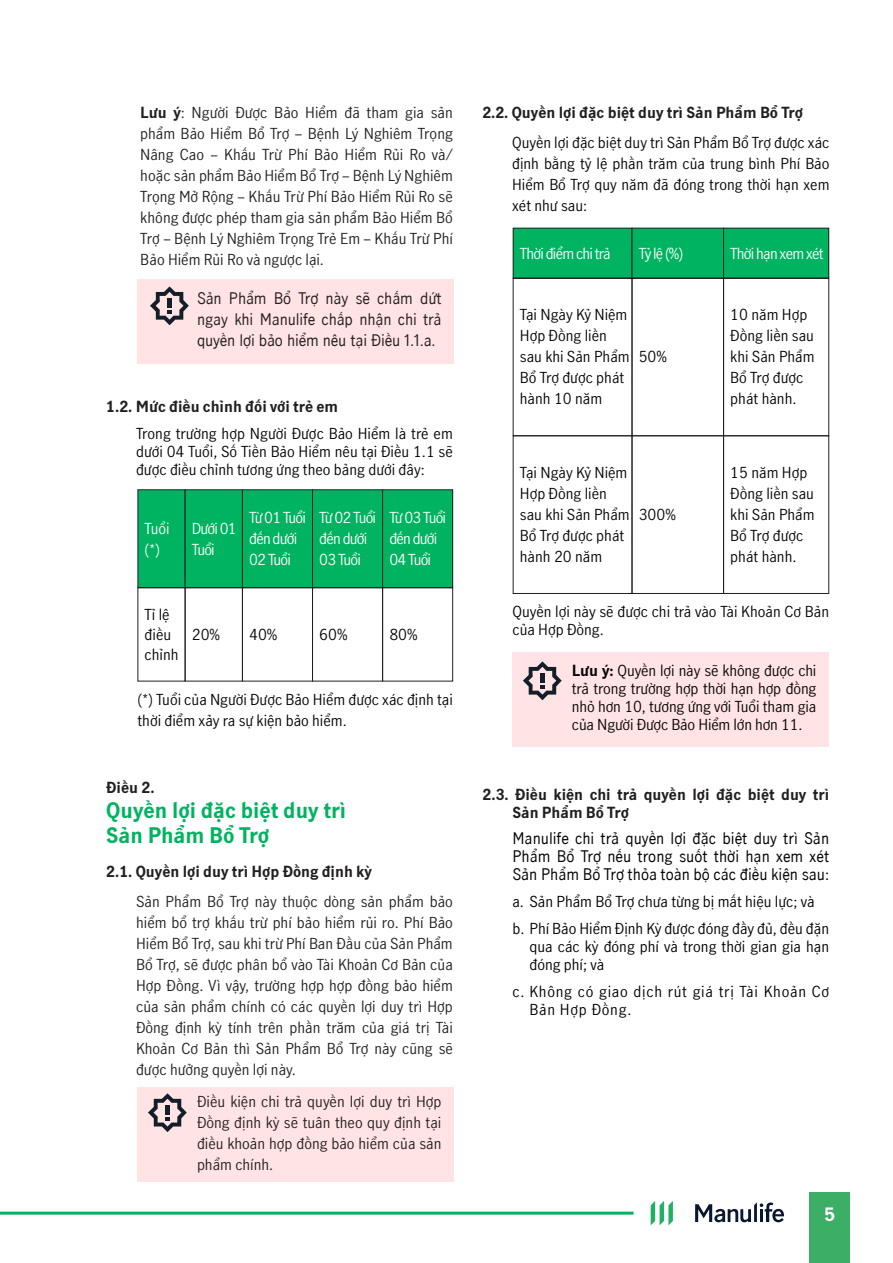
<style>
.page{position:relative;width:893px;height:1263px;background:#fff}
.page>*{position:absolute;margin:0;border:0;box-sizing:border-box;transform-origin:0 0}
.Titles{font:700 21px "Manulife JH Sans";color:#00b361}
.t1{font:700 18px "Manulife JH Sans";color:#fff}
._1_1_Paragraph_Style{font:15px/21px "Manulife JH Sans";color:#231f20;text-align:justify}
.Small{font:15px/21px "Manulife JH Sans";color:#040503}
.t2{font:15px/18px "Manulife JH Sans";color:#000;text-align:justify}
.t3{font:15px/21px "Manulife JH Sans";letter-spacing:-.05em;color:#fff}
.Bodytext{font:15px/18px "Manulife JH Sans";color:#040503;text-align:justify}
.Small-2{font:15px/18px "Manulife JH Sans";color:#000;text-align:justify}
.Small-3{font:700 15px/18px "Manulife JH Sans";color:#231f20}
._1_1_Paragraph_Style-2{font:15px/21px "Manulife JH Sans";letter-spacing:-.01em;color:#231f20;text-align:justify}
._1_1_Paragraph_Style-3{font:700 15px "Manulife JH Sans";color:#231f20}
.t4{font:15px/18px "Manulife JH Sans";letter-spacing:.05em;color:#000}
.Titles-2{font:700 15px "Manulife JH Sans";color:#231f20}
.s1{font-weight:700}
</style>
<div class="page">
<div style="left:810px;top:1193px;width:40px;height:70px;background:#3cae65"></div>
<svg style="left:651px;top:1201px;width:22px;height:24px"></svg>
<svg style="left:695px;top:1202px;width:89px;height:20px"></svg>
<hr style="left:0;top:1211px;width:634px;height:3px;background:#00b361">
<div style="left:138px;top:490px;width:47px;height:98px;background:#00b361"></div>
<div style="left:137px;top:489px;width:48px;height:99px;border:1px solid #231f20"></div>
<div style="left:185px;top:490px;width:57px;height:98px;background:#00b361"></div>
<div style="left:185px;top:489px;width:58px;height:99px;border:1px solid #231f20"></div>
<div style="left:185px;top:587px;width:58px;height:94px;border:1px solid #231f20"></div>
<div style="left:242px;top:490px;width:70px;height:98px;background:#00b361"></div>
<div style="left:242px;top:489px;width:71px;height:99px;border:1px solid #231f20"></div>
<div style="left:242px;top:587px;width:71px;height:94px;border:1px solid #231f20"></div>
<div style="left:312px;top:490px;width:71px;height:98px;background:#00b361"></div>
<div style="left:312px;top:489px;width:71px;height:99px;border:1px solid #231f20"></div>
<div style="left:312px;top:587px;width:71px;height:94px;border:1px solid #231f20"></div>
<div style="left:383px;top:490px;width:70px;height:98px;background:#00b361"></div>
<div style="left:382px;top:489px;width:71px;height:99px;border:1px solid #231f20"></div>
<div style="left:382px;top:587px;width:71px;height:94px;border:1px solid #231f20"></div>
<div style="left:513px;top:228px;width:119px;height:50px;background:#00b361"></div>
<div style="left:513px;top:228px;width:119px;height:51px;border:1px solid #231f20"></div>
<div style="left:513px;top:435px;width:119px;height:159px;border:1px solid #231f20"></div>
<div style="left:632px;top:228px;width:92px;height:50px;background:#00b361"></div>
<div style="left:632px;top:228px;width:92px;height:51px;border:1px solid #231f20"></div>
<div style="left:632px;top:278px;width:92px;height:158px;border:1px solid #231f20"></div>
<div style="left:632px;top:435px;width:92px;height:159px;border:1px solid #231f20"></div>
<div style="left:724px;top:228px;width:105px;height:50px;background:#00b361"></div>
<div style="left:723px;top:228px;width:106px;height:51px;border:1px solid #231f20"></div>
<div style="left:723px;top:278px;width:106px;height:158px;border:1px solid #231f20"></div>
<div style="left:723px;top:435px;width:106px;height:159px;border:1px solid #231f20"></div>
<div style="left:137px;top:1088px;width:317px;height:94px;background:#ffe3e5"></div>
<div style="left:512px;top:652px;width:317px;height:95px;background:#ffe3e5"></div>
<div style="left:137px;top:279px;width:317px;height:85px;background:#ffe3e5"></div>
<svg style="left:150px;top:286px;width:39px;height:39px"></svg>
<svg style="left:148px;top:1093px;width:39px;height:39px"></svg>
<svg style="left:523px;top:661px;width:39px;height:39px"></svg>
<p class="_1_1_Paragraph_Style" style="left:140px;top:102px;width:314px"><span class="s1">Lưu ý</span>: Người Được Bảo Hiểm đã tham gia sản phẩm Bảo Hiểm Bổ Trợ – Bệnh Lý Nghiêm Trọng Nâng Cao – Khấu Trừ Phí Bảo Hiểm Rủi Ro và/ hoặc sản phẩm Bảo Hiểm Bổ Trợ – Bệnh Lý Nghiêm Trọng Mở Rộng – Khấu Trừ Phí Bảo Hiểm Rủi Ro sẽ không được phép tham gia sản phẩm Bảo Hiểm Bổ Trợ – Bệnh Lý Nghiêm Trọng Trẻ Em – Khấu Trừ Phí Bảo Hiểm Rủi Ro và ngược lại.</p>
<p class="_1_1_Paragraph_Style-2" style="left:197px;top:287px;width:246px">Sản Phẩm Bổ Trợ này sẽ chấm dứt ngay khi Manulife chấp nhận chi trả quyền lợi bảo hiểm nêu tại Điều 1.1.a.</p>
<p class="_1_1_Paragraph_Style-3" style="left:106px;top:396px;width:233px">1.2. Mức điều chỉnh đối với trẻ em</p>
<p class="Bodytext" style="left:136px;top:424px;width:318px">Trong trường hợp Người Được Bảo Hiểm là trẻ em dưới 04 Tuổi, Số Tiền Bảo Hiểm nêu tại Điều 1.1 sẽ được điều chỉnh tương ứng theo bảng dưới đây:</p>
<p class="t3" style="left:145px;top:517px;width:27px">Tuổi</p>
<p class="t3" style="left:145px;top:538px;width:17px">(*)</p>
<p class="t3" style="left:192px;top:517px;width:46px">Dưới 01<br>Tuổi</p>
<p class="t3" style="left:249px;top:507px;width:58px">Từ 01 Tuổi đến dưới<br>02 Tuổi</p>
<p class="t3" style="left:319px;top:507px;width:58px">Từ 02 Tuổi đến dưới<br>03 Tuổi</p>
<p class="t3" style="left:389px;top:507px;width:58px">Từ 03 Tuổi đến dưới<br>04 Tuổi</p>
<p class="Small" style="left:145px;top:603px;width:27px">Tỉ lệ</p>
<p class="Small" style="left:145px;top:623px;width:28px">điều</p>
<p class="Small" style="left:145px;top:643px;width:35px">chỉnh</p>
<p class="Small" style="left:192px;top:623px;width:30px">20%</p>
<p class="Small" style="left:249px;top:623px;width:30px">40%</p>
<p class="Small" style="left:319px;top:623px;width:30px">60%</p>
<p class="Small" style="left:389px;top:623px;width:30px">80%</p>
<p class="Small" style="left:137px;top:688px;width:317px">(*) Tuổi của Người Được Bảo Hiểm được xác định tại thời điểm xảy ra sự kiện bảo hiểm.</p>
<p class="Titles-2" style="left:106px;top:777px;width:50px">Điều 2.</p>
<p class="Titles" style="left:106px;top:796px;width:241px">Quyền lợi đặc biệt duy trì</p>
<p class="Titles" style="left:106px;top:821px;width:165px">Sản Phẩm Bổ Trợ</p>
<p class="_1_1_Paragraph_Style-3" style="left:106px;top:861px;width:267px">2.1. Quyền lợi duy trì Hợp Đồng định kỳ</p>
<p class="_1_1_Paragraph_Style" style="left:136px;top:890px;width:318px">Sản Phẩm Bổ Trợ này thuộc dòng sản phẩm bảo hiểm bổ trợ khấu trừ phí bảo hiểm rủi ro. Phí Bảo Hiểm Bổ Trợ, sau khi trừ Phí Ban Đầu của Sản Phẩm Bổ Trợ, sẽ được phân bổ vào Tài Khoản Cơ Bản của Hợp Đồng. Vì vậy, trường hợp hợp đồng bảo hiểm của sản phẩm chính có các quyền lợi duy trì Hợp Đồng định kỳ tính trên phần trăm của giá trị Tài Khoản Cơ Bản thì Sản Phẩm Bổ Trợ này cũng sẽ được hưởng quyền lợi này.</p>
<p class="_1_1_Paragraph_Style" style="left:197px;top:1091px;width:246px">Điều kiện chi trả quyền lợi duy trì Hợp Đồng định kỳ sẽ tuân theo quy định tại điều khoản hợp đồng bảo hiểm của sản phẩm chính.</p>
<p class="Small-3" style="left:482px;top:103px;width:322px">2.2. Quyền lợi đặc biệt duy trì Sản Phẩm Bổ Trợ</p>
<p class="Small" style="left:512px;top:132px;width:319px;text-align:justify">Quyền lợi đặc biệt duy trì Sản Phẩm Bổ Trợ được xác định bằng tỷ lệ phần trăm của trung bình Phí Bảo Hiểm Bổ Trợ quy năm đã đóng trong thời hạn xem xét như sau:</p>
<p class="t3" style="left:520px;top:242px;width:92px">Thời điểm chi trả</p>
<p class="t3" style="left:639px;top:242px;width:46px">Tỷ lệ (%)</p>
<p class="Small" style="left:520px;top:304px;width:111px">Tại Ngày Kỷ Niệm<br>Hợp Đồng liền sau khi Sản Phẩm<br>Bổ Trợ được phát hành 10 năm</p>
<p class="Small" style="left:639px;top:346px;width:30px">50%</p>
<p class="Small" style="left:520px;top:462px;width:111px">Tại Ngày Kỷ Niệm<br>Hợp Đồng liền sau khi Sản Phẩm<br>Bổ Trợ được phát hành 20 năm</p>
<p class="Small" style="left:639px;top:504px;width:39px">300%</p>
<p class="t3" style="left:730px;top:242px;width:95px">Thời hạn xem xét</p>
<p class="Small" style="left:730px;top:304px;width:86px">10 năm Hợp<br>Đồng liền sau khi Sản Phẩm<br>Bổ Trợ được phát hành.</p>
<p class="Small" style="left:730px;top:462px;width:86px">15 năm Hợp<br>Đồng liền sau khi Sản Phẩm<br>Bổ Trợ được phát hành.</p>
<p class="Small" style="left:512px;top:602px;width:318px;line-height:18px">Quyền lợi này sẽ được chi trả vào Tài Khoản Cơ Bản của Hợp Đồng.</p>
<p class="Small" style="left:572px;top:661px;width:246px;line-height:18px;text-align:justify"><span class="s1">Lưu ý:</span> Quyền lợi này sẽ không được chi trả trong trường hợp thời hạn hợp đồng nhỏ hơn 10, tương ứng với Tuổi tham gia của Người Được Bảo Hiểm lớn hơn 11.</p>
<p class="Small-3" style="left:512px;top:784px;width:318px;text-indent:-30px">2.3. Điều kiện chi trả quyền lợi đặc biệt duy trì<br>Sản Phẩm Bổ Trợ</p>
<p class="Small-2" style="left:512px;top:829px;width:318px">Manulife chi trả quyền lợi đặc biệt duy trì Sản Phẩm Bổ Trợ nếu trong suốt thời hạn xem xét Sản Phẩm Bổ Trợ thỏa toàn bộ các điều kiện sau:</p>
<p class="t2" style="left:512px;top:892px;width:304px">a. Sản Phẩm Bổ Trợ chưa từng bị mất hiệu lực; và</p>
<p class="t2" style="left:529px;top:919px;width:301px;text-indent:-17px">b. Phí Bảo Hiểm Định Kỳ được đóng đầy đủ, đều đặn qua các kỳ đóng phí và trong thời gian gia hạn đóng phí; và</p>
<p class="t4" style="left:529px;top:982px;width:301px;text-indent:-17px">c. Không có giao dịch rút giá trị Tài Khoản Cơ<br>Bản Hợp Đồng.</p>
<p class="t1" style="left:824px;top:1202px;width:12px">5</p>
</div>
